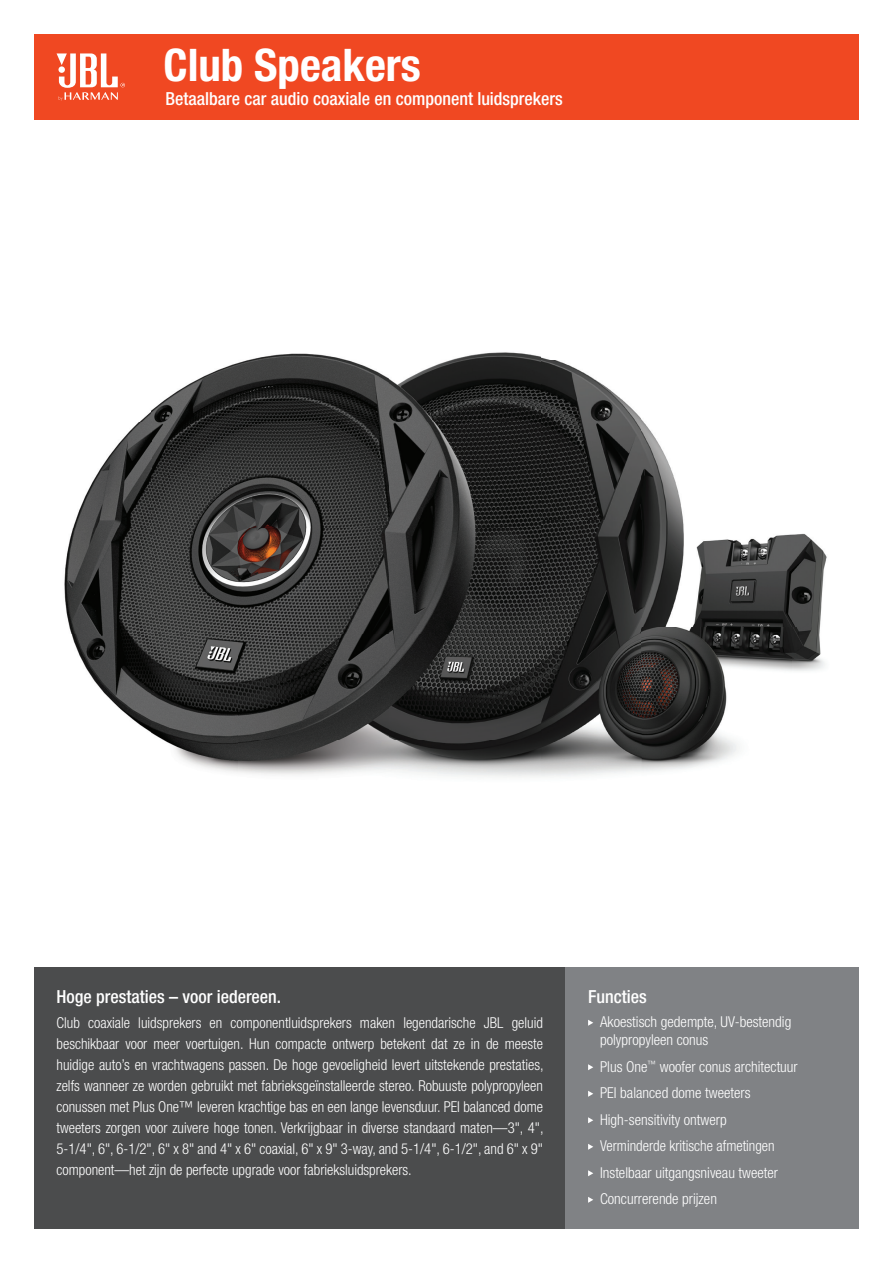
<style>
.page{position:relative;width:893px;height:1263px;background:#fff}
.page>*{position:absolute;margin:0;border:0;box-sizing:border-box;transform-origin:0 0}
.t1{font:700 condensed 45px "Helvetica Neue LT Pro";color:#fff}
.t2{font:500 condensed 18px "Helvetica Neue LT Pro";color:#fff}
.t3{font:300 condensed 15px/21px "Helvetica Neue LT Pro";color:#fff}
</style>
<div class="page">
<div style="left:34px;top:34px;width:825px;height:85px;background:#f04822"></div>
<div style="left:34px;top:967px;width:532px;height:262px;background:#4b4c4d"></div>
<div style="left:566px;top:967px;width:293px;height:262px;background:#808285"></div>
<svg style="left:588px;top:1020px;width:5px;height:6px"></svg>
<svg style="left:588px;top:1064px;width:5px;height:6px"></svg>
<svg style="left:588px;top:1091px;width:5px;height:6px"></svg>
<svg style="left:588px;top:1117px;width:5px;height:6px"></svg>
<svg style="left:588px;top:1144px;width:5px;height:6px"></svg>
<svg style="left:588px;top:1170px;width:5px;height:6px"></svg>
<svg style="left:588px;top:1197px;width:5px;height:6px"></svg>
<svg style="left:57px;top:53px;width:68px;height:48px"></svg>
<img style="left:742px;top:533px;width:85px;height:95px">
<img style="left:540px;top:361px;width:101px;height:320px">
<img style="left:641px;top:419px;width:101px;height:209px">
<img style="left:641px;top:628px;width:184px;height:144px">
<img style="left:540px;top:681px;width:102px;height:96px">
<img style="left:64px;top:352px;width:476px;height:425px">
<h1 class="t1" style="left:163px;top:38px;width:259px">Club Speakers</h1>
<p class="t2" style="left:166px;top:88px;width:399px">Betaalbare car audio coaxiale en component luidsprekers</p>
<p class="t2" style="left:57px;top:986px;width:226px">Hoge prestaties – voor iedereen.</p>
<p class="t3" style="left:57px;top:1012px;width:488px;text-align:justify">Club coaxiale luidsprekers en componentluidsprekers maken legendarische JBL geluid beschikbaar voor meer voertuigen. Hun compacte ontwerp betekent dat ze in de meeste huidige auto’s en vrachtwagens passen. De hoge gevoeligheid levert uitstekende prestaties, zelfs wanneer ze worden gebruikt met fabrieksgeïnstalleerde stereo. Robuuste polypropyleen conussen met Plus One™ leveren krachtige bas en een lange levensduur. PEI balanced dome tweeters zorgen voor zuivere hoge tonen. Verkrijgbaar in diverse standaard maten—3", 4", 5-1/4", 6", 6-1/2", 6" x 8" and 4" x 6" coaxial, 6" x 9" 3-way, and 5-1/4", 6-1/2", and 6" x 9" component—het zijn de perfecte upgrade voor fabrieksluidsprekers.</p>
<p class="t2" style="left:588px;top:986px;width:60px">Functies</p>
<p class="t3" style="left:600px;top:1013px;width:193px;line-height:18px">Akoestisch gedempte, UV-bestendig polypropyleen conus</p>
<p class="t3" style="left:600px;top:1053px;width:199px;line-height:26.5px">Plus One<sup>™</sup> woofer conus architectuur<br>PEI balanced dome tweeters<br>High-sensitivity ontwerp<br>Verminderde kritische afmetingen<br>Instelbaar uitgangsniveau tweeter<br>Concurrerende prijzen</p>
</div>
